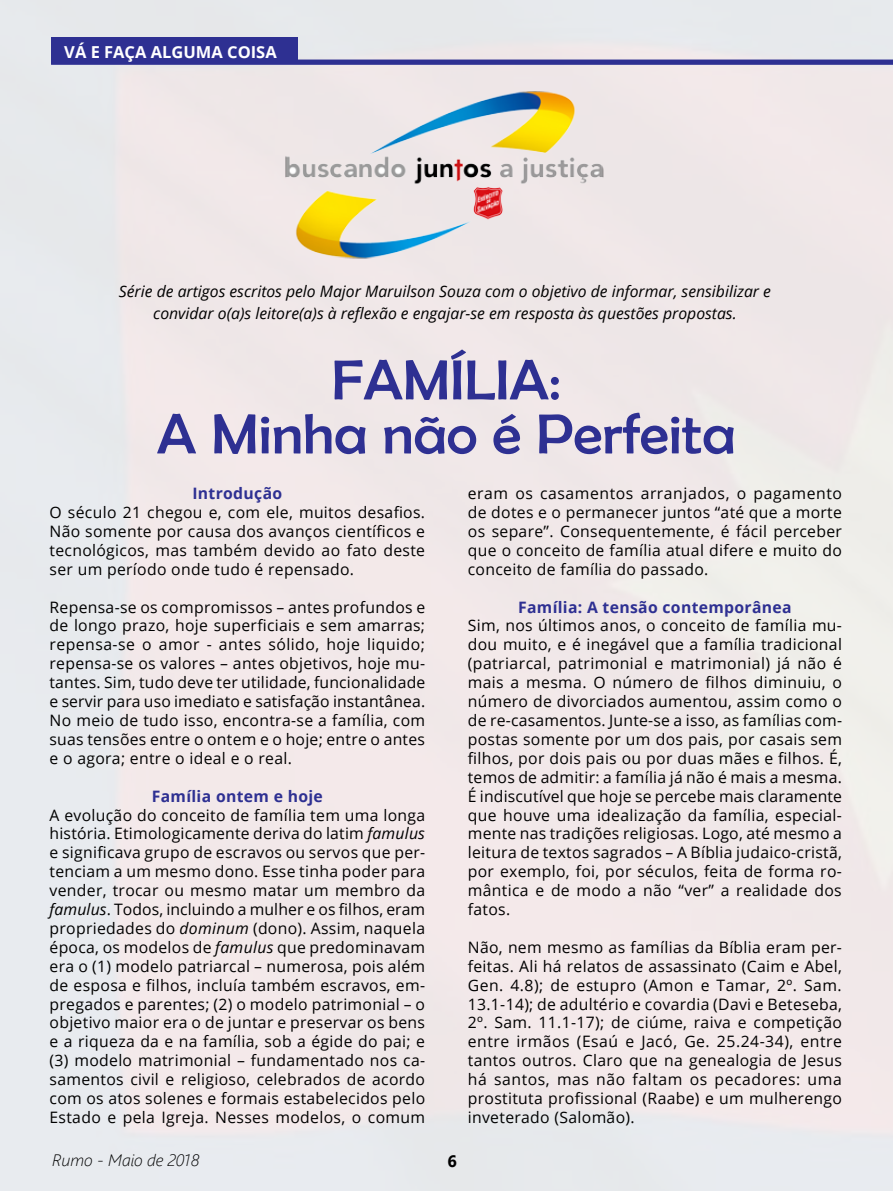
<style>
.page{position:relative;width:893px;height:1191px;background:#fff}
.page>*{position:absolute;margin:0;border:0;box-sizing:border-box;transform-origin:0 0}
.t1{font:57px/54px "Berlin Sans FB";color:#2e3092;text-align:center;scale:1.05 1}
.t2{font:700 16.5px "Open Sans";color:#fff}
.t3{font:italic 300 16.5px "Segoe UI";color:#000}
.t4{font:700 16.5px "Segoe UI";color:#000}
.t5{font:15.75px/18.9px "Open Sans";letter-spacing:.02em;color:#000;text-align:justify}
.t6{font:italic 15.75px/21.6px "Open Sans";color:#000;text-align:center}
.t7{font:700 15.75px "Open Sans";letter-spacing:.02em;color:#2e3092}
.s1{font-style:italic}
</style>
<div class="page">
<img style="left:0;top:0;width:893px;height:1191px">
<div style="left:51px;top:38px;width:247px;height:24px;background:#2e3092"></div>
<svg style="left:51px;top:60px;width:842px;height:5px;background:#343695"></svg>
<img style="left:281px;top:91px;width:322px;height:171px">
<p class="t2" style="left:64px;top:40px;width:214px">VÁ E FAÇA ALGUMA COISA</p>
<p class="t6" style="left:119px;top:280px;width:654px">Série de artigos escritos pelo Major Maruilson Souza com o objetivo de informar, sensibilizar e convidar o(a)s leitore(a)s à reflexão e engajar-se em resposta às questões propostas.</p>
<h1 class="t1" style="left:157px;top:353px;width:553px">FAMÍLIA:<br>A Minha não é Perfeita</h1>
<p class="t5" style="left:468px;top:483px;width:376px">eram os casamentos arranjados, o pagamento de dotes e o permanecer juntos “até que a morte os separe”. Consequentemente, é fácil perceber que o conceito de família atual difere e muito do conceito de família do passado.</p>
<p class="t7" style="left:518px;top:595px;width:275px">Família: A tensão contemporânea</p>
<p class="t5" style="left:468px;top:616px;width:376px">Sim, nos últimos anos, o conceito de família mu&shy;dou muito, e é inegável que a família tradicional (patriarcal, patrimonial e matrimonial) já não é mais a mesma. O número de filhos diminuiu, o número de divorciados aumentou, assim como o de re-casamentos. Junte-se a isso, as famílias com&shy;postas somente por um dos pais, por casais sem filhos, por dois pais ou por duas mães e filhos. É, temos de admitir: a família já não é mais a mesma.<br>É indiscutível que hoje se percebe mais claramente que houve uma idealização da família, especial&shy;mente nas tradições religiosas. Logo, até mesmo a leitura de textos sagrados – A Bíblia judaico-cristã, por exemplo, foi, por séculos, feita de forma ro&shy;mântica e de modo a não “ver” a realidade dos fatos.</p>
<p class="t5" style="left:468px;top:937px;width:376px">Não, nem mesmo as famílias da Bíblia eram per&shy;feitas. Ali há relatos de assassinato (Caim e Abel, Gen. 4.8); de estupro (Amon e Tamar, 2º. Sam.<br>13.1-14); de adultério e covardia (Davi e Beteseba, 2º. Sam. 11.1-17); de ciúme, raiva e competição entre irmãos (Esaú e Jacó, Ge. 25.24-34), entre tantos outros. Claro que na genealogia de Jesus há santos, mas não faltam os pecadores: uma prostituta profissional (Raabe) e um mulherengo inveterado (Salomão).</p>
<p class="t7" style="left:192px;top:482px;width:91px">Introdução</p>
<p class="t5" style="left:50px;top:502px;width:377px">O século 21 chegou e, com ele, muitos desafios.<br>Não somente por causa dos avanços científicos e tecnológicos, mas também devido ao fato deste ser um período onde tudo é repensado.</p>
<p class="t5" style="left:50px;top:597px;width:377px">Repensa-se os compromissos – antes profundos e de longo prazo, hoje superficiais e sem amarras; repensa-se o amor - antes sólido, hoje liquido; repensa-se os valores – antes objetivos, hoje mu&shy;tantes. Sim, tudo deve ter utilidade, funcionalidade e servir para uso imediato e satisfação instantânea.<br>No meio de tudo isso, encontra-se a família, com suas tensões entre o ontem e o hoje; entre o antes e o agora; entre o ideal e o real.</p>
<p class="t7" style="left:152px;top:784px;width:173px">Família ontem e hoje</p>
<p class="t5" style="left:50px;top:805px;width:377px">A evolução do conceito de família tem uma longa história. Etimologicamente deriva do latim <span class="s1">famulus </span>e significava grupo de escravos ou servos que per&shy;tenciam a um mesmo dono. Esse tinha poder para vender, trocar ou mesmo matar um membro da <span class="s1">famulus</span>. Todos, incluindo a mulher e os filhos, eram propriedades do <span class="s1">dominum</span> (dono). Assim, naquela época, os modelos de <span class="s1">famulus</span> que predominavam era o (1) modelo patriarcal – numerosa, pois além de esposa e filhos, incluía também escravos, em&shy;pregados e parentes; (2) o modelo patrimonial – o objetivo maior era o de juntar e preservar os bens e a riqueza da e na família, sob a égide do pai; e (3) modelo matrimonial – fundamentado nos ca&shy;samentos civil e religioso, celebrados de acordo com os atos solenes e formais estabelecidos pelo Estado e pela Igreja. Nesses modelos, o comum</p>
<p class="t3" style="left:52px;top:1148px;width:148px">Rumo - Maio de 2018</p>
<p class="t4" style="left:448px;top:1147px;width:11px">6</p>
</div>
